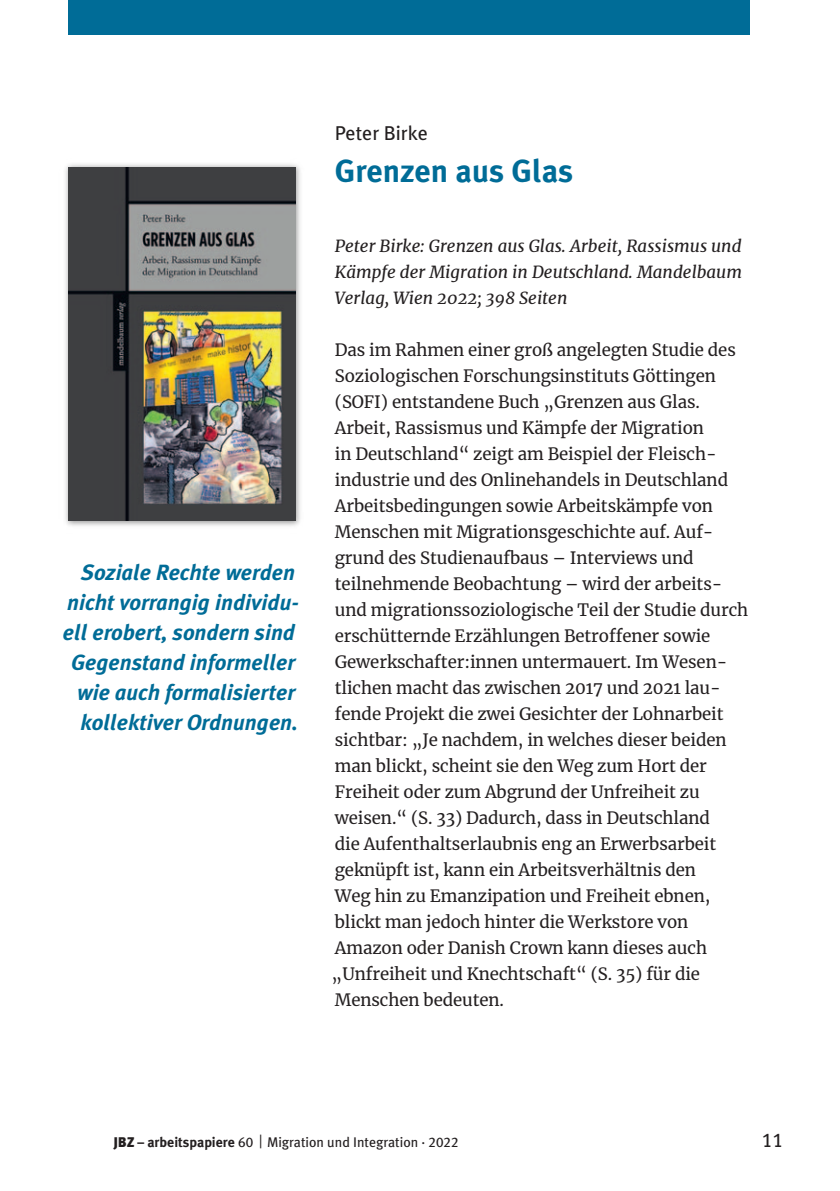
<style>
.page{position:relative;width:840px;height:1191px;background:#fff}
.page>*{position:absolute;margin:0;border:0;box-sizing:border-box;transform-origin:0 0}
.t1{font:700 32px "Meta Plus";color:#006c97}
.t2{font:italic 700 22px/30px "Meta Plus";color:#006c97;text-align:right}
.t3{font:20px "Meta Plus";color:#231f20}
.t4{font:20px "Meta Plus Book Caps";color:#231f20}
.t5{font:16.8px/26px "Merriweather";letter-spacing:-.005em;color:#231f20}
.t6{font:italic 16.8px/26px "Merriweather";color:#231f20;text-align:justify}
.t7{font:14px "Meta Plus";color:#231f20}
.s1{font-weight:900}
.s2{font-weight:700}
.s3{font-family:"Meta Plus Book Caps"}
.s4{font-family:"Merriweather";font-weight:300}
</style>
<div class="page">
<div style="left:68px;top:0;width:680px;height:34px;background:#006c97"></div>
<img style="left:65px;top:164px;width:235px;height:362px">
<img style="left:68px;top:167px;width:227px;height:353px">
<p class="t2" style="left:63px;top:559px;width:237px">Soziale Rechte werden nicht vorrangig individu&shy;ell erobert, sondern sind<br>Gegenstand informeller wie auch formalisierter kollektiver Ordnungen.</p>
<p class="t3" style="left:334px;top:126px;width:94px">Peter Birke</p>
<p class="t1" style="left:334px;top:159px;width:240px">Grenzen aus Glas</p>
<p class="t6" style="left:334px;top:233px;width:408px">Peter Birke: Grenzen aus Glas. Arbeit, Rassismus und Kämpfe der Migration in Deutschland. Mandelbaum Verlag, Wien 2022; 398 Seiten</p>
<p class="t5" style="left:331px;top:337px;width:418px">Das im Rahmen einer groß angelegten Studie des Soziologischen Forschungsinstituts Göttingen (SOFI) entstandene Buch „Grenzen aus Glas.<br>Arbeit, Rassismus und Kämpfe der Migration<br>in Deutschland“ zeigt am Beispiel der Fleisch&shy;industrie und des Onlinehandels in Deutschland Arbeitsbedingungen sowie Arbeitskämpfe von Menschen mit Migrationsgeschichte auf. Auf&shy;grund des Studienaufbaus – Interviews und teilnehmende Beobachtung – wird der arbeits&shy;und migrationssoziologische Teil der Studie durch erschütternde Erzählungen Betroffener sowie Gewerkschafter:innen untermauert. Im Wesen - tlichen macht das zwischen 2017 und 2021 lau&shy;fende Projekt die zwei Gesichter der Lohnarbeit sichtbar: „Je nachdem, in welches dieser beiden man blickt, scheint sie den Weg zum Hort der Freiheit oder zum Abgrund der Unfreiheit zu weisen.“ (S. 33) Dadurch, dass in Deutschland<br>die Aufenthaltserlaubnis eng an Erwerbsarbeit geknüpft ist, kann ein Arbeitsverhältnis den<br>Weg hin zu Emanzipation und Freiheit ebnen, blickt man jedoch hinter die Werkstore von Amazon oder Danish Crown kann dieses auch „Unfreiheit und Knechtschaft“ (S. 35) für die Menschen bedeuten.</p>
<p class="t7" style="left:113px;top:1137px;width:346px"><span class="s1">JBZ</span> <span class="s2">– arbeitspapiere</span> <span class="s3">60</span> <span class="s4">|</span> Migration und Integration · <span class="s3">2022</span></p>
<p class="t4" style="left:761px;top:1128px;width:23px">11</p>
</div>
